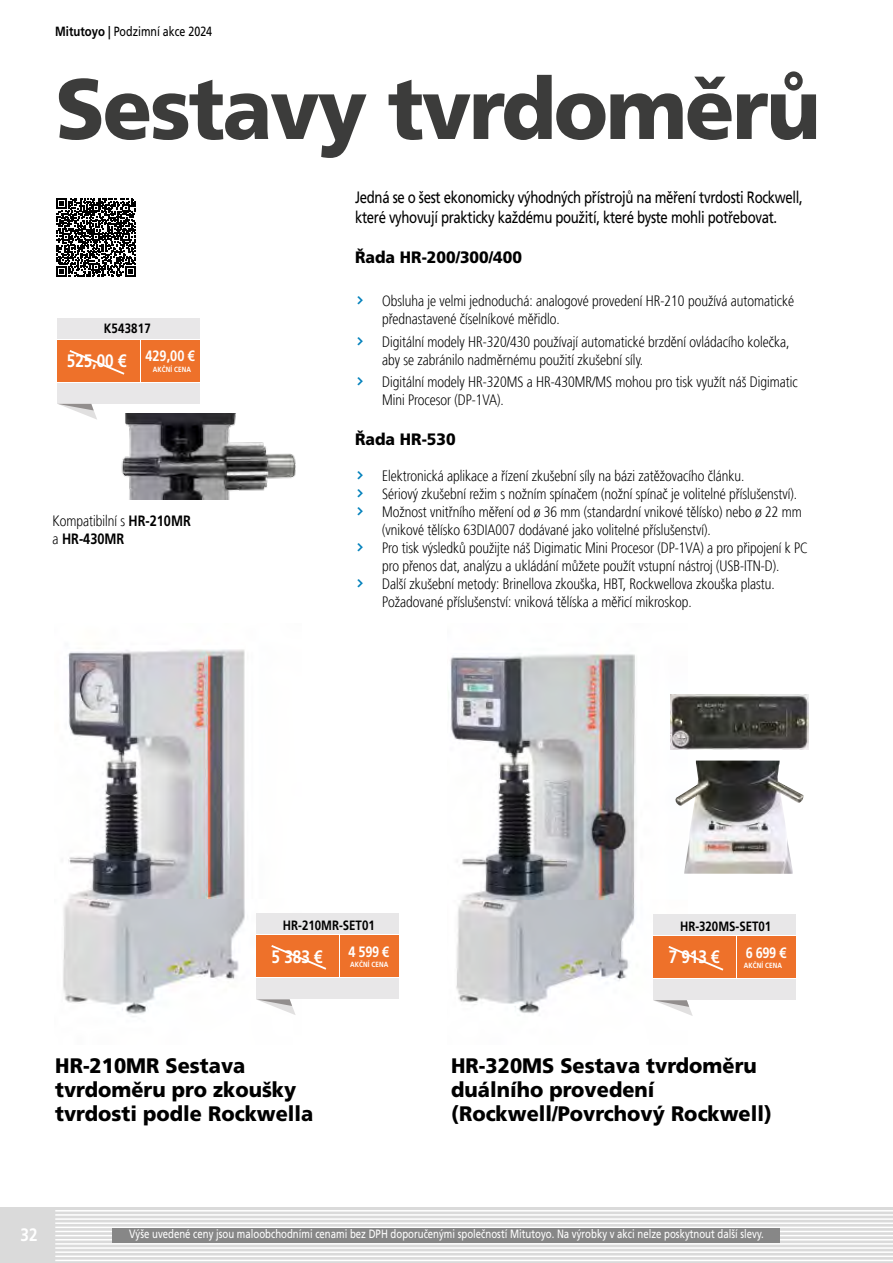
<style>
.page{position:relative;width:893px;height:1263px;background:#fff}
.page>*{position:absolute;margin:0;border:0;box-sizing:border-box;transform-origin:0 0}
.t1{font:900 85.5px "Mitutoyo Frutiger";letter-spacing:-.025em;color:#3c3c3b}
.t2{font:900 21px/24px "Mitutoyo Frutiger";color:#000}
.t3{font:700 18px "Mitutoyo Frutiger";color:#fff}
.t4{font:16.5px/19.8px "Mitutoyo Frutiger";letter-spacing:-.02em;color:#000}
.t5{font:900 16.5px "Mitutoyo Frutiger";color:#000}
.t6{font:300 15px/18px "Mitutoyo Frutiger";color:#000}
.t7{font:700 15px/18px "Mitutoyo Frutiger";color:#000}
.t8{font:700 15px "Mitutoyo Frutiger";letter-spacing:-.02em;color:#fff}
.t9{font:700 13.5px "Mitutoyo Frutiger";color:#000}
.t10{font:13.35px "Mitutoyo Frutiger";color:#000}
.t11{font:12px "Mitutoyo Frutiger";color:#fff}
.t12{font:700 7.5px "Mitutoyo Frutiger";letter-spacing:.01em;color:#fff}
.s1{font-weight:700}
.s2{font-weight:300}
.s3{font-weight:400;font-size:16.5px;color:#0080bb}
</style>
<div class="page">
<div style="left:0;top:1208px;width:55px;height:55px;background:#dadada"></div>
<div style="left:55px;top:1208px;width:838px;height:55px;background:#dadada"></div>
<hr style="left:55px;top:1210px;width:838px;height:1px;background:#fff">
<hr style="left:55px;top:1214px;width:838px;height:2px;background:#fff">
<hr style="left:55px;top:1218px;width:838px;height:2px;background:#fff">
<hr style="left:55px;top:1222px;width:838px;height:2px;background:#fff">
<hr style="left:55px;top:1226px;width:838px;height:2px;background:#fff">
<hr style="left:55px;top:1231px;width:838px;height:1px;background:#fff">
<hr style="left:55px;top:1235px;width:838px;height:1px;background:#fff">
<hr style="left:55px;top:1239px;width:838px;height:1px;background:#fff">
<hr style="left:55px;top:1243px;width:838px;height:1px;background:#fff">
<hr style="left:55px;top:1247px;width:838px;height:2px;background:#fff">
<hr style="left:55px;top:1251px;width:838px;height:2px;background:#fff">
<hr style="left:55px;top:1255px;width:838px;height:2px;background:#fff">
<hr style="left:55px;top:1260px;width:838px;height:1px;background:#fff">
<img style="left:63px;top:649px;width:182px;height:368px">
<div style="left:256px;top:935px;width:142px;height:43px;background:linear-gradient(to bottom,#ee712a,#ee712a)"></div>
<div style="left:256px;top:935px;width:82px;height:42px;background:#ee712a"></div>
<div style="left:340px;top:935px;width:58px;height:42px;background:#ee712a"></div>
<div style="left:256px;top:978px;width:142px;height:21px;background:#e8e7e8"></div>
<div style="left:256px;top:913px;width:142px;height:21px;background:#e8e7e8"></div>
<svg style="left:256px;top:999px;width:40px;height:16px"></svg>
<svg style="left:271px;top:945px;width:56px;height:25px"></svg>
<img style="left:450px;top:654px;width:237px;height:359px">
<div style="left:653px;top:936px;width:143px;height:43px;background:linear-gradient(to bottom,#ee712a,#ee712a)"></div>
<div style="left:653px;top:936px;width:82px;height:42px;background:#ee712a"></div>
<div style="left:737px;top:936px;width:59px;height:42px;background:#ee712a"></div>
<div style="left:653px;top:979px;width:143px;height:21px;background:#e8e7e8"></div>
<div style="left:653px;top:914px;width:143px;height:21px;background:#e8e7e8"></div>
<svg style="left:653px;top:1000px;width:40px;height:16px"></svg>
<svg style="left:668px;top:946px;width:56px;height:25px"></svg>
<img style="left:670px;top:694px;width:138px;height:55px">
<img style="left:675px;top:760px;width:129px;height:114px">
<svg style="left:56px;top:198px;width:79px;height:79px"></svg>
<div style="left:58px;top:340px;width:82px;height:42px;background:#ee712a"></div>
<div style="left:141px;top:340px;width:59px;height:42px;background:#ee712a"></div>
<div style="left:58px;top:383px;width:142px;height:21px;background:#e8e7e8"></div>
<div style="left:58px;top:318px;width:142px;height:20px;background:#e8e7e8"></div>
<svg style="left:58px;top:404px;width:39px;height:16px"></svg>
<svg style="left:69px;top:350px;width:56px;height:25px"></svg>
<img style="left:121px;top:413px;width:175px;height:87px">
<div style="left:113px;top:1228px;width:667px;height:14px;background:#878787"></div>
<p class="t10" style="left:55px;top:23px;width:158px"><span class="s1">Mitutoyo |</span> Podzimní akce 2024</p>
<h1 class="t1" style="left:55px;top:57px;width:767px">Sestavy tvrdoměrů</h1>
<p class="t9" style="left:104px;top:320px;width:49px">K543817</p>
<p class="t3" style="left:67px;top:350px;width:61px">525,00 €</p>
<p class="t8" style="left:145px;top:347px;width:51px">429,00 €</p>
<p class="t12" style="left:153px;top:364px;width:40px">AKČNÍ CENA</p>
<p class="t7" style="left:52px;top:512px;width:140px"><span class="s2">Kompatibilní s</span> HR-210MR <span class="s2">a</span> HR-430MR</p>
<p class="t4" style="left:355px;top:187px;width:449px">Jedná se o šest ekonomicky výhodných přístroj( na měření tvrdosti Rockwell, které vyhovují prakticky každému použití, které byste mohli potřebovat.</p>
<p class="t5" style="left:355px;top:247px;width:168px">)ada HR-200/300/400</p>
<p class="t6" style="left:382px;top:293px;width:413px;text-indent:-27px"><span class="s3">†</span> Obsluha je velmi jednoduchá: analogové provedení HR-210 používá automatické přednastavené číselníkové měřidlo.</p>
<p class="t6" style="left:382px;top:334px;width:409px;text-indent:-27px"><span class="s3">†</span> Digitální modely HR-320/430 používají automatické brzdění ovládacího kolečka, aby se zabránilo nadměrnému použití zkušební síly .</p>
<p class="t6" style="left:382px;top:374px;width:417px;text-indent:-27px"><span class="s3">†</span> Digitální modely HR-320MS a HR-430MR/MS mohou pro tisk využít náš Digimatic<br>Mini Procesor (DP-1VA).</p>
<p class="t5" style="left:355px;top:429px;width:102px">)ada HR-530</p>
<p class="t6" style="left:355px;top:468px;width:391px"><span class="s3">†</span> Elektronická aplikace a řízení zkušební síly na bázi zatěžovacího článku.</p>
<p class="t6" style="left:355px;top:486px;width:444px"><span class="s3">†</span> Sériový zkušební režim s nožním spínačem (nožní spínač je volitelné příslušenství).</p>
<p class="t6" style="left:355px;top:504px;width:448px"><span class="s3">†</span> Možnost vnitřního měření od ø 36 mm (standardní vnikové tělísko) nebo ø 22 mm</p>
<p class="t6" style="left:382px;top:522px;width:330px">(vnikové tělísko 63DIA007 dodávané jako volitelné příslušenství).</p>
<p class="t6" style="left:355px;top:540px;width:455px"><span class="s3">†</span> Pro tisk výsledků použijte náš Digimatic Mini Procesor (DP-1VA) a pro připojení k PC</p>
<p class="t6" style="left:382px;top:558px;width:399px">pro přenos dat, analýzu a ukládání můžete použít vstupní nástroj (USB-ITN-D).</p>
<p class="t6" style="left:355px;top:576px;width:421px"><span class="s3">†</span> Další zkušební metody: Brinellova zkouška, HBT, Rockwellova zkouška plastu.</p>
<p class="t6" style="left:382px;top:594px;width:311px">Požadované příslušenství: vniková tělíska a měřicí mikroskop.</p>
<p class="t9" style="left:283px;top:917px;width:93px">HR-210MR-SET01</p>
<p class="t12" style="left:350px;top:960px;width:40px">AKČNÍ CENA</p>
<p class="t8" style="left:348px;top:943px;width:42px">4 599 €</p>
<p class="t3" style="left:272px;top:946px;width:53px">5 383 €</p>
<p class="t9" style="left:680px;top:918px;width:93px">HR-320MS-SET01</p>
<p class="t12" style="left:744px;top:961px;width:40px">AKČNÍ CENA</p>
<p class="t8" style="left:746px;top:944px;width:42px">6 699 €</p>
<p class="t3" style="left:669px;top:946px;width:53px">7 913 €</p>
<h2 class="t2" style="left:55px;top:1053px;width:260px">HR-210MR Sestava tvrdoměru pro zkoušky tvrdosti podle Rockwella</h2>
<h2 class="t2" style="left:451px;top:1053px;width:322px">HR-320MS Sestava tvrdoměru duálního provedení (Rockwell/Povrchový Rockwell)</h2>
<p class="t3" style="left:21px;top:1224px;width:19px">32</p>
<p class="t11" style="left:129px;top:1227px;width:636px">Výše uvedené ceny jsou maloobchodními cenami bez DPH doporučenými společností Mitutoyo. Na výrobky v akci nelze poskytnout další slevy.</p>
</div>
